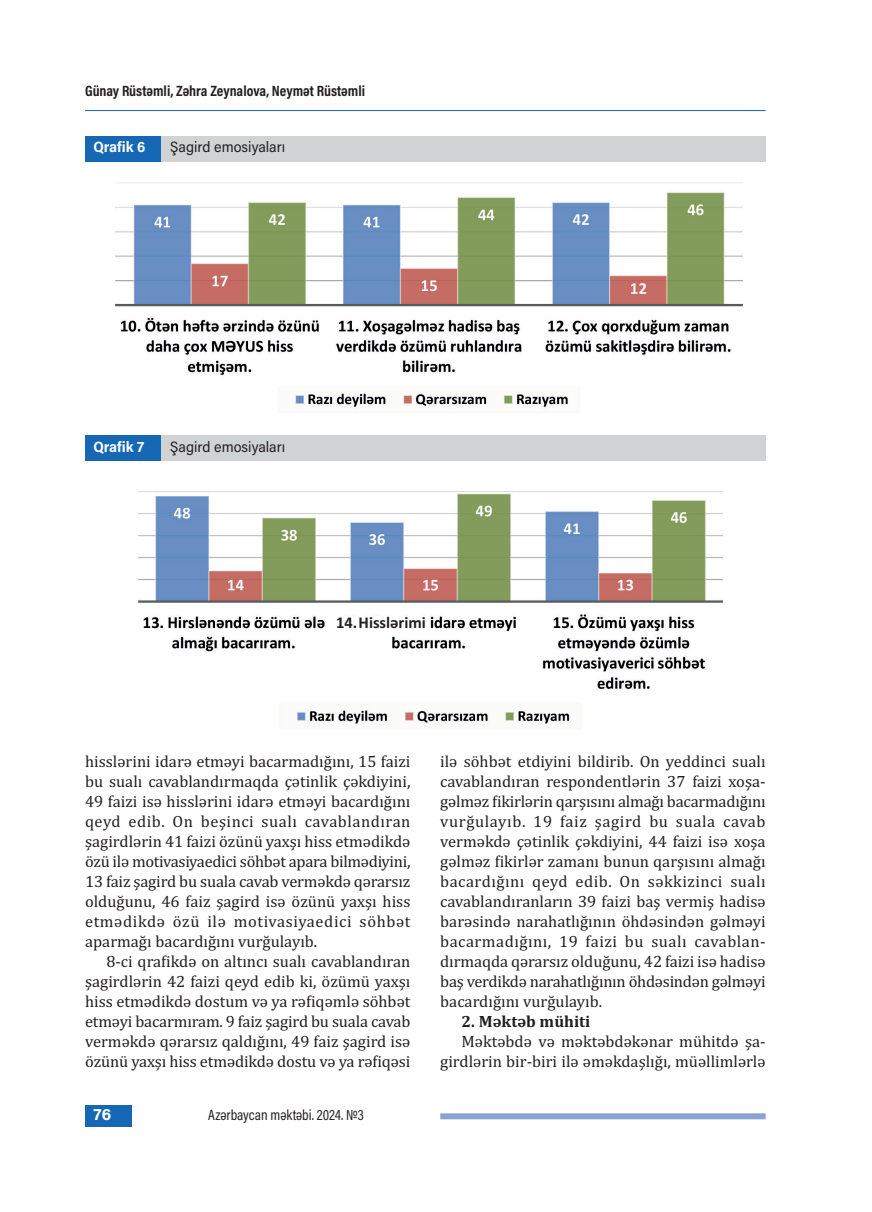
<style>
.page{position:relative;width:872px;height:1212px;background:#fff}
.page>*{position:absolute;margin:0;border:0;box-sizing:border-box;transform-origin:0 0}
.t1{font:16.5px/20px "Cambria";color:#231f20;text-align:justify}
.t2{font:700 16.5px "Cambria";color:#231f20}
.t3{font:700 16.5px "Calibri";color:#231f20}
.t4{font:700 16.5px "Acumin Pro";color:#fff}
.t5{font:700 15px "Acumin Pro Cond";color:#231f20}
.t6{font:15px "Acumin Pro Semi Cond";color:#231f20}
.t7{font:15px "Acumin Pro Cond";color:#231f20}
.t8{font:700 15px "Acumin Pro Semi Cond";letter-spacing:-.005em;color:#fff}
</style>
<div class="page">
<hr style="left:85px;top:110px;width:680px;height:1px;background:#1768b4">
<div style="left:85px;top:1106px;width:47px;height:21px;background:#1768b4"></div>
<div style="left:440px;top:1113px;width:325px;height:6px;background:#8ca2d2"></div>
<div style="left:85px;top:136px;width:77px;height:26px;background:#1768b4"></div>
<div style="left:162px;top:136px;width:603px;height:26px;background:#d1d2d4"></div>
<img style="left:115px;top:182px;width:629px;height:227px">
<div style="left:85px;top:435px;width:77px;height:26px;background:#1768b4"></div>
<div style="left:162px;top:435px;width:603px;height:26px;background:#d1d2d4"></div>
<img style="left:138px;top:491px;width:585px;height:233px">
<div style="left:336px;top:616px;width:91px;height:18px;background:#fff"></div>
<p class="t5" style="left:85px;top:85px;width:281px">Günay Rüstəmli, Zəhra Zeynalova, Neymət Rüstəmli</p>
<p class="t8" style="left:94px;top:141px;width:53px">Qrafik 6</p>
<p class="t6" style="left:170px;top:141px;width:117px">Şagird emosiyaları</p>
<p class="t8" style="left:94px;top:441px;width:52px">Qrafik 7</p>
<p class="t6" style="left:170px;top:441px;width:117px">Şagird emosiyaları</p>
<p class="t3" style="left:336px;top:613px;width:91px">14.Hisslərimi</p>
<p class="t1" style="left:85px;top:752px;width:327px">hisslərini idarə etməyi bacarmadığını, 15 faizi bu sualı cavablandırmaqda çətinlik çəkdiyini, 49 faizi isə hisslərini idarə etməyi bacardığını qeyd edib. On beşinci sualı cavablandıran şagirdlərin 41 faizi özünü yaxşı hiss etmədikdə özü ilə motivasiyaedici söhbət apara bilmədiyini, 13 faiz şagird bu suala cavab verməkdə qərarsız olduğunu, 46 faiz şagird isə özünü yaxşı hiss etmədikdə özü ilə motivasiyaedici söhbət aparmağı bacardığını vurğulayıb.</p>
<p class="t1" style="left:85px;top:951px;width:327px;text-indent:21px">8-ci qrafikdə on altıncı sualı cavablandıran şagirdlərin 42 faizi qeyd edib ki, özümü yaxşı hiss etmədikdə dostum və ya rəfiqəmlə söhbət etməyi bacarmıram. 9 faiz şagird bu suala cavab verməkdə qərarsız qaldığını, 49 faiz şagird isə özünü yaxşı hiss etmədikdə dostu və ya rəfiqəsi</p>
<p class="t4" style="left:94px;top:1108px;width:19px">76</p>
<p class="t7" style="left:208px;top:1109px;width:157px">Azərbaycan məktəbi. 2024. №3</p>
<p class="t1" style="left:440px;top:752px;width:327px">ilə söhbət etdiyini bildirib. On yeddinci sualı cavablandıran respondentlərin 37 faizi xoşa&shy;gəlməz fikirlərin qarşısını almağı bacarmadığını vurğulayıb. 19 faiz şagird bu suala cavab verməkdə çətinlik çəkdiyini, 44 faizi isə xoşa gəlməz fikirlər zamanı bunun qarşısını almağı bacardığını qeyd edib. On səkkizinci sualı cavablandıranların 39 faizi baş vermiş hadisə barəsində narahatlığının öhdəsindən gəlməyi bacarmadığını, 19 faizi bu sualı cavablan&shy;dırmaqda qərarsız olduğunu, 42 faizi isə hadisə baş verdikdə narahatlığının öhdəsindən gəlməyi bacardığını vurğulayıb.</p>
<p class="t2" style="left:461px;top:1011px;width:130px">2. Məktəb mühiti</p>
<p class="t1" style="left:440px;top:1031px;width:327px;text-align:right">Məktəbdə və məktəbdəkənar mühitdə şa&shy;girdlərin bir-biri ilə əməkdaşlığı, müəllimlərlə</p>
</div>
